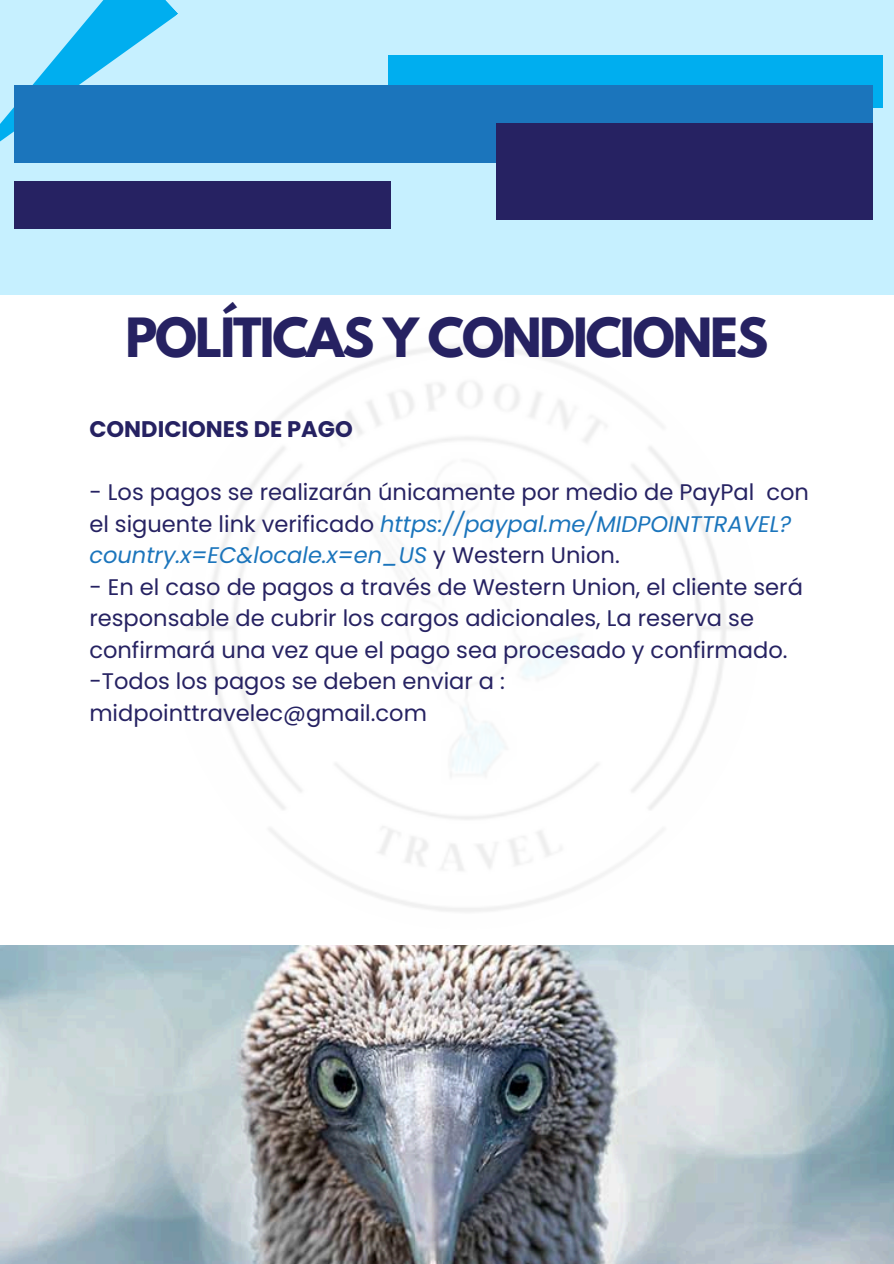
<style>
.page{position:relative;width:894px;height:1264px;background:#fff}
.page>*{position:absolute;margin:0;border:0;box-sizing:border-box;transform-origin:0 0}
.t1{font:700 47.85px "League Spartan";letter-spacing:-.04em;color:#262262}
.t2{font:22.5px/31.5px "Poppins";color:#262262}
.t3{font:700 22.5px "Poppins";color:#262262}
.s1{font-style:italic;color:#1b75bc}
</style>
<div class="page">
<div style="left:0;top:0;width:893px;height:295px;background:#c6f0ff"></div>
<div style="left:388px;top:55px;width:495px;height:52px;background:#00aeef"></div>
<svg style="left:0;top:0;width:178px;height:142px"></svg>
<div style="left:14px;top:86px;width:858px;height:77px;background:#1b75bc"></div>
<div style="left:496px;top:123px;width:376px;height:97px;background:#262262"></div>
<div style="left:14px;top:182px;width:376px;height:47px;background:#262262"></div>
<img style="left:0;top:945px;width:893px;height:318px">
<h1 class="t1" style="left:125px;top:314px;width:644px">POLÍTICAS Y CONDICIONES</h1>
<p class="t3" style="left:89px;top:413px;width:265px">CONDICIONES DE PAGO</p>
<h2 class="t2" style="left:89px;top:476px;width:721px">- Los pagos se realizarán únicamente por medio de PayPal con el siguente link verificado <span class="s1">https://paypal.me/MIDPOINTTRAVEL? country.x=EC&amp;locale.x=en_US</span> y Western Union.</h2>
<p class="t2" style="left:89px;top:571px;width:714px">- En el caso de pagos a través de Western Union, el cliente será responsable de cubrir los cargos adicionales, La reserva se confirmará una vez que el pago sea procesado y confirmado.</p>
<p class="t2" style="left:89px;top:665px;width:417px">-Todos los pagos se deben enviar a : midpointtravelec@gmail.com</p>
</div>
